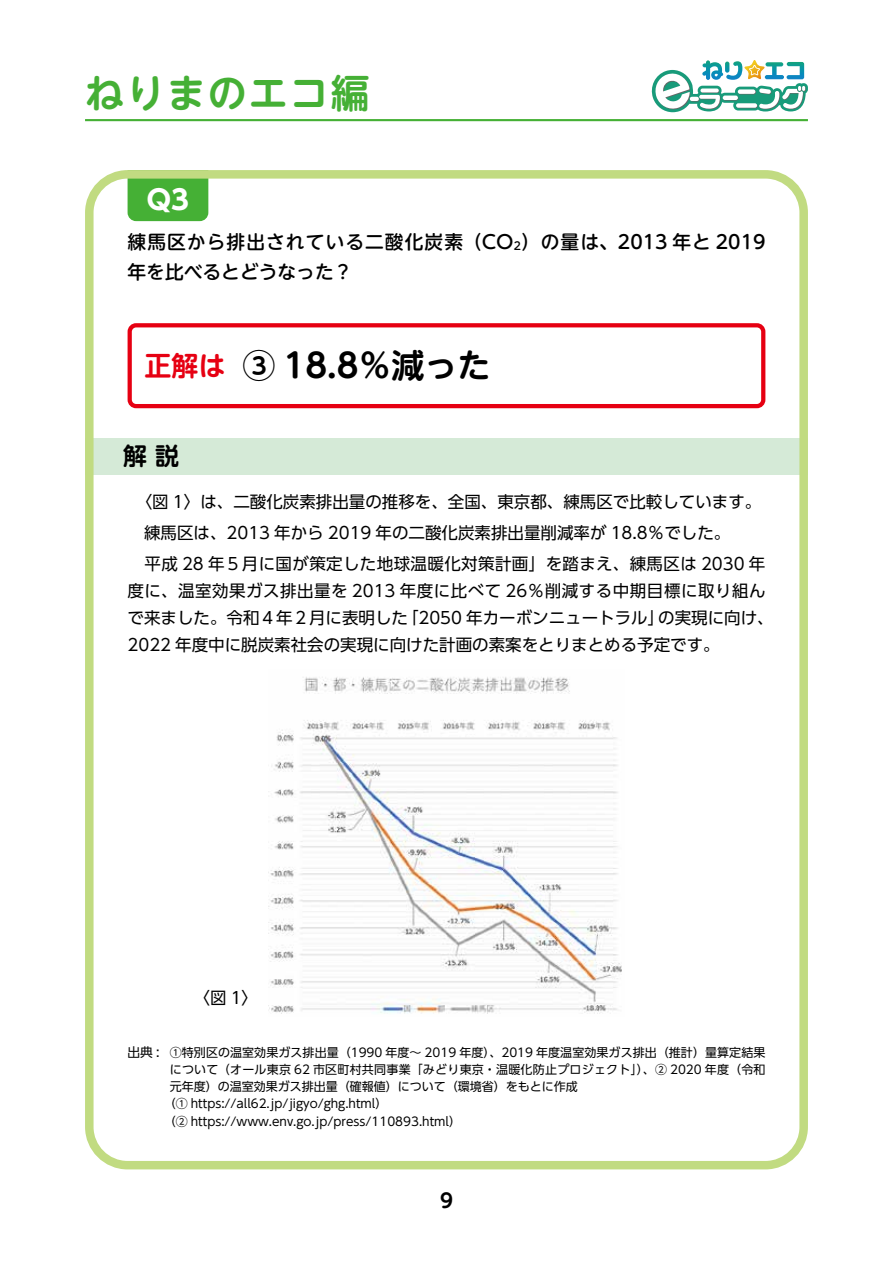
<style>
.page{position:relative;width:893px;height:1263px;background:#fff}
.page>*{position:absolute;margin:0;border:0;box-sizing:border-box;transform-origin:0 0}
.t1{font:700 39px "UD Shin M Go Pro De";letter-spacing:.05em;color:#45b035}
.t2{font:700 33px "UD Shin M Go Pro De";color:#000}
.t3{font:700 27px "UD Shin M Go Pro De";color:#e60012}
.t4{font:700 27px "UD Shin Go Pro";color:#fff}
.t5{font:700 24px "UD Shin M Go Pro De";color:#000}
.t6{font:700 19.5px "UD Shin M Go Pro De";color:#000}
.t7{font:500 18.75px/30px "UD Shin M Go Pro";letter-spacing:.055em;color:#000}
.t8{font:16.5px/31.2px "UD Shin Go Pro";color:#000}
.t9{font:12px "UD Shin Go Pro";color:#000}
.t10{font:12px "UD Shin Go Pro";letter-spacing:.02em;color:#000}
.s1{font-size:10.95px}
.s2{font-size:12.75px}
</style>
<div class="page">
<div style="left:128px;top:180px;width:80px;height:41px;background:#45b035"></div>
<div style="left:85px;top:438px;width:723px;height:36px;background:#d5ead7"></div>
<div style="left:85px;top:170px;width:723px;height:999px;border:9px solid #c1db81;border-radius:38px"></div>
<div style="left:128px;top:323px;width:637px;height:85px;border:4px solid #e60012;border-radius:6px"></div>
<svg style="left:651px;top:60px;width:157px;height:52px"></svg>
<hr style="left:85px;top:119px;width:723px;height:2px;background:#45b035">
<img style="left:268px;top:677px;width:354px;height:337px">
<h1 class="t1" style="left:85px;top:61px;width:286px">ねりまのエコ編</h1>
<h3 class="t4" style="left:147px;top:178px;width:44px">Q3</h3>
<p class="t7" style="left:128px;top:226px;width:639px">練馬区から排出されている二酸化炭素（CO<span class="s1">2</span>）の量は、2013 年と 2019年を比べるとどうなった？</p>
<h3 class="t3" style="left:145px;top:344px;width:82px">正解は</h3>
<h2 class="t2" style="left:242px;top:339px;width:250px">③ 18.8％減った</h2>
<h3 class="t5" style="left:123px;top:436px;width:57px">解 説</h3>
<p class="t8" style="left:128px;top:485px;width:639px">　〈図 1〉は、二酸化炭素排出量の推移を、全国、東京都、練馬区で比較しています。　練馬区は、2013 年から 2019 年の二酸化炭素排出量削減率が 18.8％でした。<br>　平成 28 年５月に国が策定した地球温暖化対策計画」を踏まえ、練馬区は 2030 年</p>
<p class="t8" style="left:128px;top:577px;width:648px;line-height:27px">度に、温室効果ガス排出量を 2013 年度に比べて 26％削減する中期目標に取り組んで来ました。令和４年２月に表明した「2050 年カーボンニュートラル」の実現に向け、<br>2022 年度中に脱炭素社会の実現に向けた計画の素案をとりまとめる予定です。</p>
<p class="t8" style="left:194px;top:982px;width:66px">〈図 1〉</p>
<p class="t9" style="left:128px;top:1042px;width:639px"><span class="s2">出典 :</span> ①特別区の温室効果ガス排出量（1990 年度～ 2019 年度）、2019 年度温室効果ガス排出（推計）量算定結果</p>
<p class="t10" style="left:170px;top:1060px;width:597px">について （オール東京 62 市区町村共同事業「みどり東京・温暖化防止プロジェクト」）、② 2020 年度（令和</p>
<p class="t9" style="left:170px;top:1077px;width:409px">元年度）の温室効果ガス排出量（確報値）について（環境省）をもとに作成</p>
<p class="t9" style="left:164px;top:1094px;width:225px">（① https://all62.jp/jigyo/ghg.html）</p>
<p class="t9" style="left:164px;top:1111px;width:299px">（② https://www.env.go.jp/press/110893.html）</p>
<p class="t6" style="left:440px;top:1184px;width:14px">9</p>
</div>
